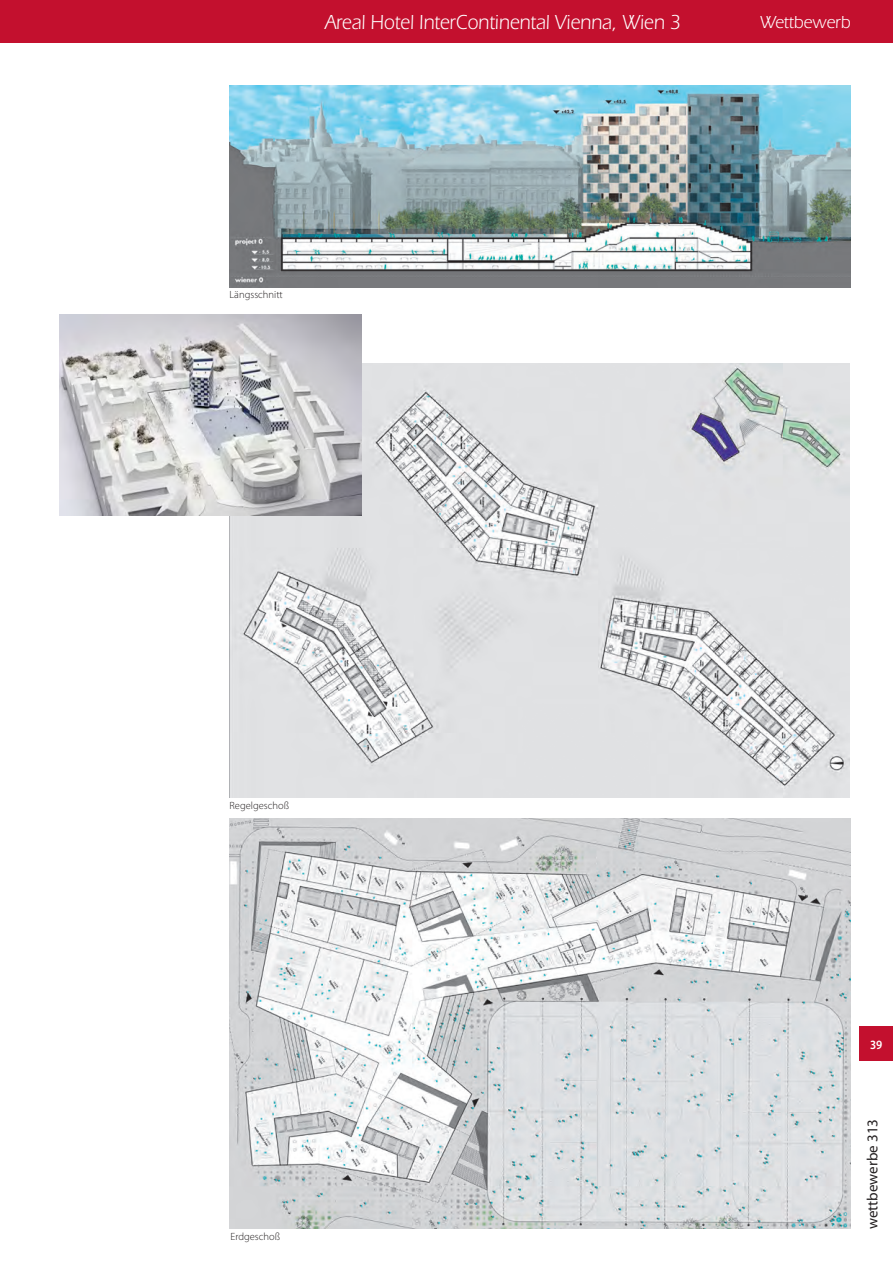
<style>
.page{position:relative;width:893px;height:1263px;background:#fff}
.page>*{position:absolute;margin:0;border:0;box-sizing:border-box;transform-origin:0 0}
.t1{font:21px "ITC Eras Std";color:#fff;scale:.9 1}
.t2{font:18px "ITC Eras Std";color:#fff;scale:.95 1}
.t3{font:15px "Myriad Pro";color:#231f20}
.t4{font:600 12.75px "Myriad Pro";color:#fff;scale:.9 1}
.t5{font:300 10.5px "Myriad Pro";color:#231f20}
</style>
<div class="page">
<div style="left:0;top:0;width:893px;height:43px;background:#c3102e"></div>
<div style="left:859px;top:1027px;width:34px;height:34px;background:#c3102e"></div>
<img style="left:230px;top:85px;width:620px;height:202px">
<img style="left:230px;top:364px;width:619px;height:433px">
<img style="left:230px;top:819px;width:620px;height:410px">
<img style="left:60px;top:315px;width:301px;height:200px">
<p class="t1" style="left:325px;top:10px;width:396px">Areal Hotel InterContinental Vienna, Wien 3</p>
<p class="t2" style="left:760px;top:12px;width:97px">Wettbewerb</p>
<p class="t5" style="left:230px;top:288px;width:55px">Längsschnitt</p>
<p class="t5" style="left:230px;top:799px;width:61px">Regelgeschoß</p>
<p class="t5" style="left:230px;top:1230px;width:51px">Erdgeschoß</p>
<p class="t4" style="left:870px;top:1036px;width:15px">39</p>
<p class="t3" style="left:863px;top:1229px;width:112px;rotate:-90deg">wettbewerbe 313</p>
</div>
